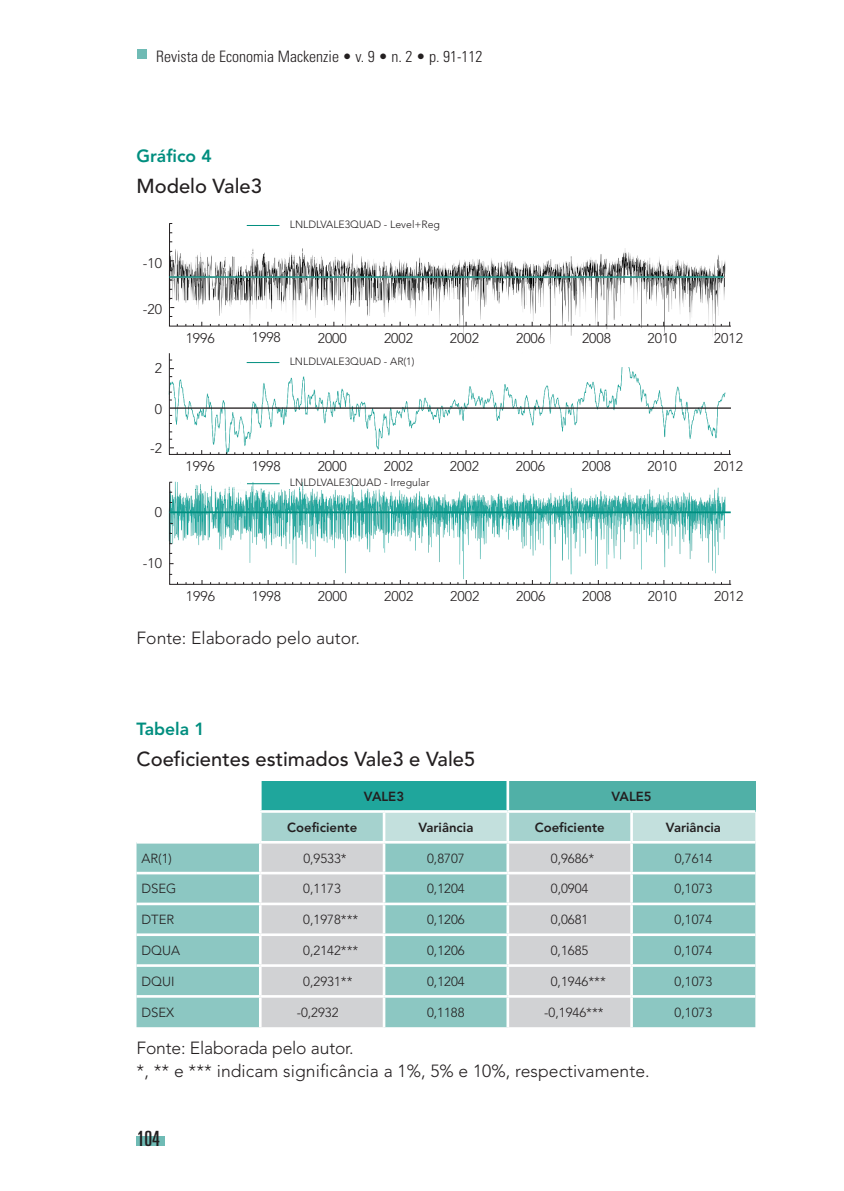
<style>
.page{position:relative;width:844px;height:1191px;background:#fff}
.page>*{position:absolute;margin:0;border:0;box-sizing:border-box;transform-origin:0 0}
.t1{font:ultra-condensed 21px "Univers";color:#231f20}
.t2{font:500 20.12px "Avenir";color:#231f20}
.t3{font:300 17.5px/23.6px "Avenir";color:#231f20}
.t4{font:800 17.5px "Avenir";color:#008e7f}
.t5{font:300 condensed 15.75px "Univers";color:#231f20}
.t6{font:300 14px "Avenir";color:#231f20}
.t7{font:300 13.12px "Avenir";color:#231f20}
.t8{font:800 13.12px "Avenir";color:#231f20}
.t9{font:300 10.5px "Avenir";color:#231f20}
</style>
<div class="page">
<div style="left:137px;top:50px;width:9px;height:9px;background:#6fbbb5"></div>
<div style="left:137px;top:1136px;width:28px;height:9px;background:#6fbbb5"></div>
<svg style="left:169px;top:481px;width:562px;height:104px"></svg>
<hr style="left:170px;top:511px;width:560px;height:2px;background:#008e7f">
<svg style="left:169px;top:353px;width:562px;height:102px"></svg>
<hr style="left:170px;top:407px;width:560px;height:2px;background:#231f20">
<svg style="left:170px;top:447px;width:8px;height:7px"></svg>
<svg style="left:169px;top:223px;width:562px;height:104px"></svg>
<hr style="left:169px;top:276px;width:554px;height:2px;background:#008e7f">
<div style="left:260px;top:780px;width:247px;height:31px;background:#1fa69c"></div>
<div style="left:507px;top:780px;width:248px;height:31px;background:#50b0a7"></div>
<svg style="left:261px;top:812px;width:494px;height:29px;background:#b6dad6"></svg>
<div style="left:136px;top:843px;width:619px;height:184px;background:#8cc7c2"></div>
<svg style="left:261px;top:843px;width:369px;height:184px;background:#bbcfce"></svg>
<hr style="left:259px;top:780px;width:2px;height:30px;background:#fff">
<hr style="left:506px;top:780px;width:3px;height:30px;background:#fff">
<hr style="left:259px;top:810px;width:125px;height:2px;background:#fff">
<hr style="left:384px;top:810px;width:123px;height:2px;background:#fff">
<hr style="left:382px;top:812px;width:3px;height:29px;background:#fff">
<hr style="left:507px;top:810px;width:124px;height:2px;background:#fff">
<hr style="left:506px;top:812px;width:3px;height:29px;background:#fff">
<hr style="left:631px;top:810px;width:124px;height:2px;background:#fff">
<hr style="left:630px;top:812px;width:2px;height:29px;background:#fff">
<hr style="left:259px;top:843px;width:2px;height:28px;background:#fff">
<hr style="left:382px;top:843px;width:3px;height:28px;background:#fff">
<hr style="left:506px;top:843px;width:3px;height:28px;background:#fff">
<hr style="left:630px;top:843px;width:2px;height:28px;background:#fff">
<hr style="left:136px;top:871px;width:124px;height:3px;background:#fff">
<hr style="left:260px;top:871px;width:124px;height:3px;background:#fff">
<hr style="left:259px;top:874px;width:2px;height:28px;background:#fff">
<hr style="left:384px;top:871px;width:123px;height:3px;background:#fff">
<hr style="left:382px;top:874px;width:3px;height:28px;background:#fff">
<hr style="left:507px;top:871px;width:124px;height:3px;background:#fff">
<hr style="left:506px;top:874px;width:3px;height:28px;background:#fff">
<hr style="left:631px;top:871px;width:124px;height:3px;background:#fff">
<hr style="left:630px;top:874px;width:2px;height:28px;background:#fff">
<hr style="left:136px;top:902px;width:124px;height:3px;background:#fff">
<hr style="left:260px;top:902px;width:124px;height:3px;background:#fff">
<hr style="left:259px;top:905px;width:2px;height:28px;background:#fff">
<hr style="left:384px;top:902px;width:123px;height:3px;background:#fff">
<hr style="left:382px;top:905px;width:3px;height:28px;background:#fff">
<hr style="left:507px;top:902px;width:124px;height:3px;background:#fff">
<hr style="left:506px;top:905px;width:3px;height:28px;background:#fff">
<hr style="left:631px;top:902px;width:124px;height:3px;background:#fff">
<hr style="left:630px;top:905px;width:2px;height:28px;background:#fff">
<hr style="left:136px;top:933px;width:124px;height:3px;background:#fff">
<hr style="left:260px;top:933px;width:124px;height:3px;background:#fff">
<hr style="left:259px;top:936px;width:2px;height:28px;background:#fff">
<hr style="left:384px;top:933px;width:123px;height:3px;background:#fff">
<hr style="left:382px;top:936px;width:3px;height:28px;background:#fff">
<hr style="left:507px;top:933px;width:124px;height:3px;background:#fff">
<hr style="left:506px;top:936px;width:3px;height:28px;background:#fff">
<hr style="left:631px;top:933px;width:124px;height:3px;background:#fff">
<hr style="left:630px;top:936px;width:2px;height:28px;background:#fff">
<hr style="left:136px;top:964px;width:124px;height:3px;background:#fff">
<hr style="left:260px;top:964px;width:124px;height:3px;background:#fff">
<hr style="left:259px;top:967px;width:2px;height:28px;background:#fff">
<hr style="left:384px;top:964px;width:123px;height:3px;background:#fff">
<hr style="left:382px;top:967px;width:3px;height:28px;background:#fff">
<hr style="left:507px;top:964px;width:124px;height:3px;background:#fff">
<hr style="left:506px;top:967px;width:3px;height:28px;background:#fff">
<hr style="left:631px;top:964px;width:124px;height:3px;background:#fff">
<hr style="left:630px;top:967px;width:2px;height:28px;background:#fff">
<hr style="left:136px;top:995px;width:124px;height:2px;background:#fff">
<hr style="left:260px;top:995px;width:124px;height:2px;background:#fff">
<hr style="left:259px;top:997px;width:2px;height:30px;background:#fff">
<hr style="left:384px;top:995px;width:123px;height:2px;background:#fff">
<hr style="left:382px;top:997px;width:3px;height:30px;background:#fff">
<hr style="left:507px;top:995px;width:124px;height:2px;background:#fff">
<hr style="left:506px;top:997px;width:3px;height:30px;background:#fff">
<hr style="left:631px;top:995px;width:124px;height:2px;background:#fff">
<hr style="left:630px;top:997px;width:2px;height:30px;background:#fff">
<p class="t5" style="left:156px;top:47px;width:328px">Revista de Economia Mackenzie • v. 9 • n. 2 • p. 91-112</p>
<h3 class="t4" style="left:136px;top:146px;width:77px">Gráfico 4</h3>
<h2 class="t2" style="left:136px;top:175px;width:127px">Modelo Vale3</h2>
<p class="t6" style="left:143px;top:255px;width:21px">-10</p>
<p class="t6" style="left:143px;top:301px;width:21px">-20</p>
<p class="t9" style="left:290px;top:218px;width:152px">LNLDLVALE3QUAD - Level+Reg</p>
<p class="t6" style="left:155px;top:360px;width:9px">2</p>
<p class="t6" style="left:155px;top:401px;width:9px">0</p>
<p class="t6" style="left:150px;top:439px;width:13px">-2</p>
<p class="t6" style="left:155px;top:504px;width:9px">0</p>
<p class="t6" style="left:143px;top:555px;width:21px">-10</p>
<p class="t6" style="left:186px;top:329px;width:31px">1996</p>
<p class="t6" style="left:185px;top:458px;width:31px">1996</p>
<p class="t6" style="left:186px;top:588px;width:31px">1996</p>
<p class="t6" style="left:252px;top:329px;width:31px">1998</p>
<p class="t6" style="left:317px;top:329px;width:31px">2000</p>
<p class="t6" style="left:384px;top:329px;width:31px">2002</p>
<p class="t6" style="left:450px;top:329px;width:31px">2002</p>
<p class="t6" style="left:516px;top:329px;width:31px">2006</p>
<p class="t6" style="left:582px;top:329px;width:31px">2008</p>
<p class="t6" style="left:647px;top:329px;width:31px">2010</p>
<p class="t6" style="left:713px;top:329px;width:31px">2012</p>
<p class="t9" style="left:289px;top:355px;width:126px">LNLDLVALE3QUAD - AR(1)</p>
<p class="t6" style="left:251px;top:457px;width:31px">1998</p>
<p class="t6" style="left:317px;top:458px;width:31px">2000</p>
<p class="t6" style="left:384px;top:458px;width:31px">2002</p>
<p class="t6" style="left:450px;top:458px;width:31px">2002</p>
<p class="t6" style="left:516px;top:458px;width:31px">2006</p>
<p class="t6" style="left:581px;top:458px;width:31px">2008</p>
<p class="t6" style="left:647px;top:458px;width:31px">2010</p>
<p class="t6" style="left:713px;top:458px;width:31px">2012</p>
<p class="t9" style="left:290px;top:476px;width:141px">LNLDLVALE3QUAD - Irregular</p>
<p class="t6" style="left:252px;top:587px;width:31px">1998</p>
<p class="t6" style="left:318px;top:588px;width:31px">2000</p>
<p class="t6" style="left:384px;top:588px;width:31px">2002</p>
<p class="t6" style="left:450px;top:588px;width:31px">2002</p>
<p class="t6" style="left:516px;top:588px;width:31px">2006</p>
<p class="t6" style="left:582px;top:588px;width:31px">2008</p>
<p class="t6" style="left:647px;top:588px;width:31px">2010</p>
<p class="t6" style="left:714px;top:588px;width:31px">2012</p>
<h3 class="t3" style="left:136px;top:626px;width:225px">Fonte: Elaborado pelo autor.</h3>
<h3 class="t4" style="left:136px;top:718px;width:70px">Tabela 1</h3>
<h2 class="t2" style="left:136px;top:747px;width:340px">Coeficientes estimados Vale3 e Vale5</h2>
<p class="t8" style="left:364px;top:788px;width:42px">VALE3</p>
<p class="t8" style="left:611px;top:788px;width:42px">VALE5</p>
<p class="t8" style="left:287px;top:819px;width:72px">Coeficiente</p>
<p class="t8" style="left:418px;top:819px;width:56px">Variância</p>
<p class="t8" style="left:534px;top:819px;width:72px">Coeficiente</p>
<p class="t8" style="left:665px;top:819px;width:56px">Variância</p>
<p class="t7" style="left:141px;top:850px;width:32px">AR(1)</p>
<p class="t7" style="left:303px;top:850px;width:45px">0,9533*</p>
<p class="t7" style="left:427px;top:850px;width:39px">0,8707</p>
<p class="t7" style="left:550px;top:850px;width:45px">0,9686*</p>
<p class="t7" style="left:674px;top:850px;width:39px">0,7614</p>
<p class="t7" style="left:141px;top:881px;width:37px">DSEG</p>
<p class="t7" style="left:303px;top:881px;width:39px">0,1173</p>
<p class="t7" style="left:427px;top:881px;width:39px">0,1204</p>
<p class="t7" style="left:550px;top:881px;width:39px">0,0904</p>
<p class="t7" style="left:674px;top:881px;width:39px">0,1073</p>
<p class="t7" style="left:141px;top:912px;width:34px">DTER</p>
<p class="t7" style="left:303px;top:912px;width:57px">0,1978***</p>
<p class="t7" style="left:427px;top:912px;width:39px">0,1206</p>
<p class="t7" style="left:550px;top:912px;width:39px">0,0681</p>
<p class="t7" style="left:674px;top:912px;width:39px">0,1074</p>
<p class="t7" style="left:141px;top:943px;width:40px">DQUA</p>
<p class="t7" style="left:303px;top:943px;width:57px">0,2142***</p>
<p class="t7" style="left:427px;top:943px;width:39px">0,1206</p>
<p class="t7" style="left:550px;top:943px;width:39px">0,1685</p>
<p class="t7" style="left:674px;top:943px;width:39px">0,1074</p>
<p class="t7" style="left:141px;top:973px;width:35px">DQUI</p>
<p class="t7" style="left:303px;top:973px;width:51px">0,2931**</p>
<p class="t7" style="left:427px;top:973px;width:39px">0,1204</p>
<p class="t7" style="left:550px;top:973px;width:57px">0,1946***</p>
<p class="t7" style="left:674px;top:973px;width:39px">0,1073</p>
<p class="t7" style="left:141px;top:1004px;width:34px">DSEX</p>
<p class="t7" style="left:296px;top:1004px;width:43px">-0,2932</p>
<p class="t7" style="left:427px;top:1004px;width:39px">0,1188</p>
<p class="t7" style="left:544px;top:1004px;width:61px">-0,1946***</p>
<p class="t7" style="left:674px;top:1004px;width:39px">0,1073</p>
<h3 class="t3" style="left:136px;top:1036px;width:514px">Fonte: Elaborada pelo autor.<br>*, ** e *** indicam significância a 1%, 5% e 10%, respectivamente.</h3>
<h1 class="t1" style="left:137px;top:1126px;width:25px">104</h1>
</div>
